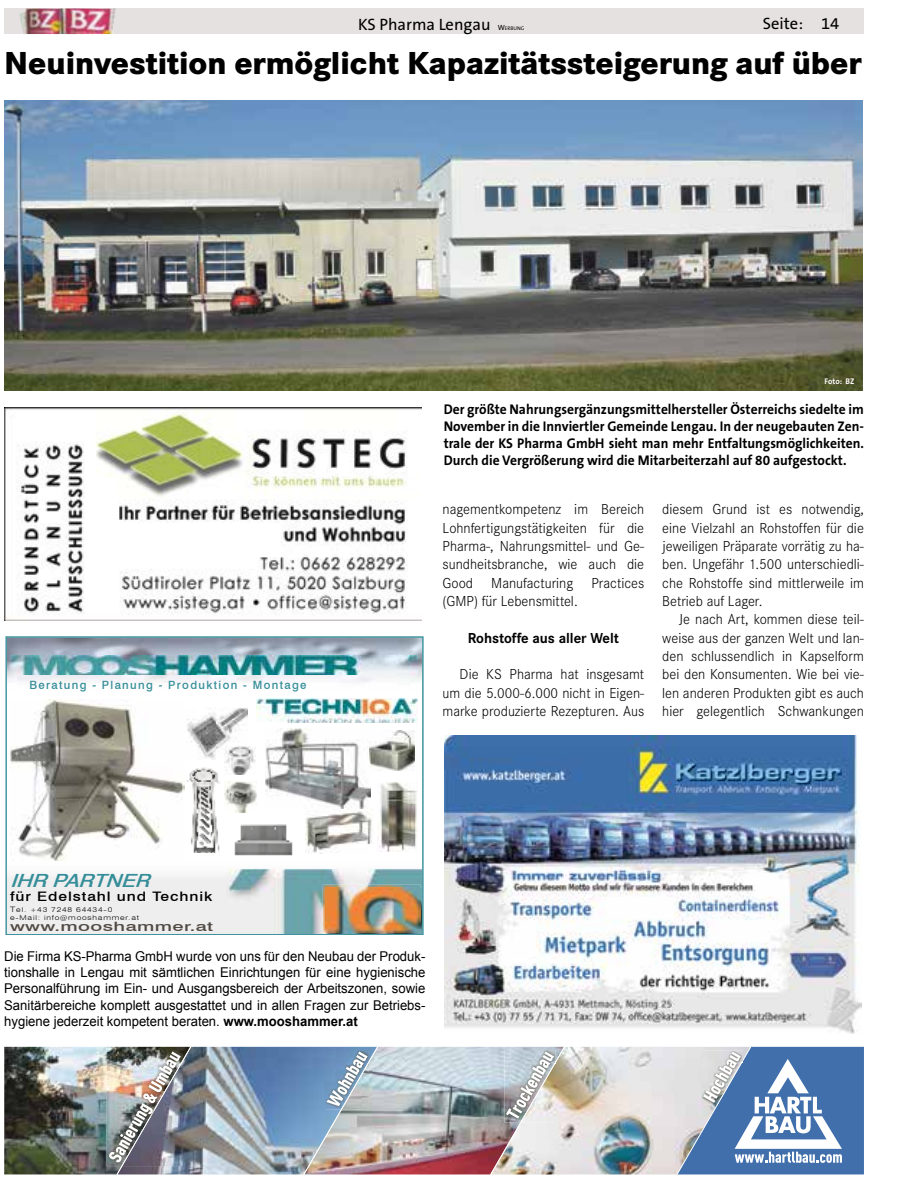
<style>
.page{position:relative;width:898px;height:1183px;background:#fff}
.page>*{position:absolute;margin:0;border:0;box-sizing:border-box;transform-origin:0 0}
.t1{font:800 33px "Corporate S";color:#000}
.t2{font:italic 500 18.15px "Swiss 721 BT";color:#358e99;scale:1.19 1}
.t3{font:16.5px "Mini Thesis";color:#000}
.t4{font:300 15px/18.3px "Corporate S";color:#000;text-align:justify}
.t5{font:700 15px "Corporate S";color:#000}
.t6{font:700 14.1px/17px "Mini Thesis";color:#000;text-align:justify;scale:.96 1}
.t7{font:13.5px/16.2px "Arial";color:#000;text-align:justify}
.t8{font:500 13.05px "Swiss 721 BT";letter-spacing:.06em;color:#000;scale:1.19 1}
.t9{font:500 12.9px "Swiss 721 BT";letter-spacing:.02em;color:#524b45;scale:1.56 1}
.t10{font:500 11.4px "Swiss 721 BT";letter-spacing:.12em;color:#358e99}
.t11{font:700 8.25px "Mini Thesis";color:#fff;scale:.96 1}
.t12{font:300 expanded 6.6px "Swiss 721 BT";letter-spacing:.11em;color:#000;scale:1.09 1}
.s1{font-size:7.5px}
.s2{font-size:5.25px}
.s3{font-weight:700}
</style>
<div class="page">
<div style="left:4px;top:9px;width:859px;height:25px;background:#e4e1e0"></div>
<img style="left:19px;top:9px;width:97px;height:25px">
<img style="left:4px;top:100px;width:858px;height:290px">
<img style="left:4px;top:1046px;width:103px;height:128px">
<img style="left:191px;top:1046px;width:112px;height:128px">
<img style="left:378px;top:1046px;width:112px;height:128px">
<img style="left:564px;top:1046px;width:112px;height:128px">
<img style="left:107px;top:1046px;width:84px;height:128px">
<img style="left:490px;top:1046px;width:74px;height:128px">
<img style="left:303px;top:1046px;width:75px;height:128px">
<svg style="left:676px;top:1046px;width:187px;height:128px;background:#7e9bc2"></svg>
<img style="left:444px;top:735px;width:417px;height:297px">
<img style="left:4px;top:407px;width:417px;height:213px">
<img style="left:8px;top:638px;width:413px;height:294px">
<img style="left:256px;top:698px;width:161px;height:24px">
<img style="left:10px;top:699px;width:175px;height:161px">
<img style="left:224px;top:746px;width:31px;height:28px">
<div style="left:6px;top:636px;width:417px;height:298px;border:1px solid #358e99"></div>
<img style="left:232px;top:820px;width:62px;height:37px">
<img style="left:224px;top:781px;width:32px;height:31px">
<p class="t3" style="left:358px;top:16px;width:168px">KS Pharma Lengau <span class="s1">W</span><span class="s2">ERBUNG</span></p>
<p class="t3" style="left:762px;top:15px;width:78px">Seite: 14</p>
<h1 class="t1" style="left:4px;top:43px;width:858px">Neuinvestition ermöglicht Kapazitätssteigerung auf über</h1>
<p class="t11" style="left:824px;top:376px;width:33px">Foto: BZ</p>
<p class="t10" style="left:29px;top:678px;width:278px">Beratung - Planung - Produktion - Montage</p>
<p class="t6" style="left:443px;top:401px;width:439px">Der größte Nahrungsergänzungsmittelhersteller Österreichs siedelte im November in die Innviertler Gemeinde Lengau. In der neugebauten Zen&shy;trale der KS Pharma GmbH sieht man mehr Entfaltungsmöglichkeiten.<br>Durch die Vergrößerung wird die Mitarbeiterzahl auf 80 aufgestockt.</p>
<p class="t4" style="left:442px;top:500px;width:203px">nagementkompetenz im Bereich Lohnfertigungstätigkeiten für die Pharma-, Nahrungsmittel- und Ge&shy;sundheitsbranche, wie auch die Good Manufacturing Practices (GMP) für Lebensmittel.</p>
<p class="t5" style="left:467px;top:629px;width:153px">Rohstoffe aus aller Welt</p>
<p class="t4" style="left:442px;top:665px;width:203px;text-indent:17px">Die KS Pharma hat insgesamt um die 5.000-6.000 nicht in Eigen&shy;marke produzierte Rezepturen. Aus</p>
<p class="t4" style="left:662px;top:500px;width:203px">diesem Grund ist es notwendig, eine Vielzahl an Rohstoffen für die jeweiligen Präparate vorrätig zu ha&shy;ben. Ungefähr 1.500 unterschiedli&shy;che Rohstoffe sind mittlerweile im Betrieb auf Lager.</p>
<p class="t4" style="left:662px;top:610px;width:203px;text-indent:17px">Je nach Art, kommen diese teil&shy;weise aus der ganzen Welt und lan&shy;den schlussendlich in Kapselform bei den Konsumenten. Wie bei vie&shy;len anderen Produkten gibt es auch hier gelegentlich Schwankungen</p>
<p class="t2" style="left:10px;top:869px;width:125px">IHR PARTNER</p>
<p class="t12" style="left:10px;top:905px;width:95px"><span class="s1">T</span>el. +43 7248 64434-0</p>
<p class="t8" style="left:10px;top:888px;width:172px">für Edelstahl und Technik</p>
<p class="t12" style="left:10px;top:913px;width:120px">e-Mail: info@mooshammer.at</p>
<p class="t9" style="left:10px;top:918px;width:132px">www.mooshammer.at</p>
<p class="t7" style="left:4px;top:947px;width:422px">Die Firma KS-Pharma GmbH wurde von uns für den Neubau der Produk&shy;tionshalle in Lengau mit sämtlichen Einrichtungen für eine hygienische Personalführung im Ein- und Ausgangsbereich der Arbeitszonen, sowie Sanitärbereiche komplett ausgestattet und in allen Fragen zur Betriebs&shy;hygiene jederzeit kompetent beraten. <span class="s3">www.mooshammer.at</span></p>
</div>
